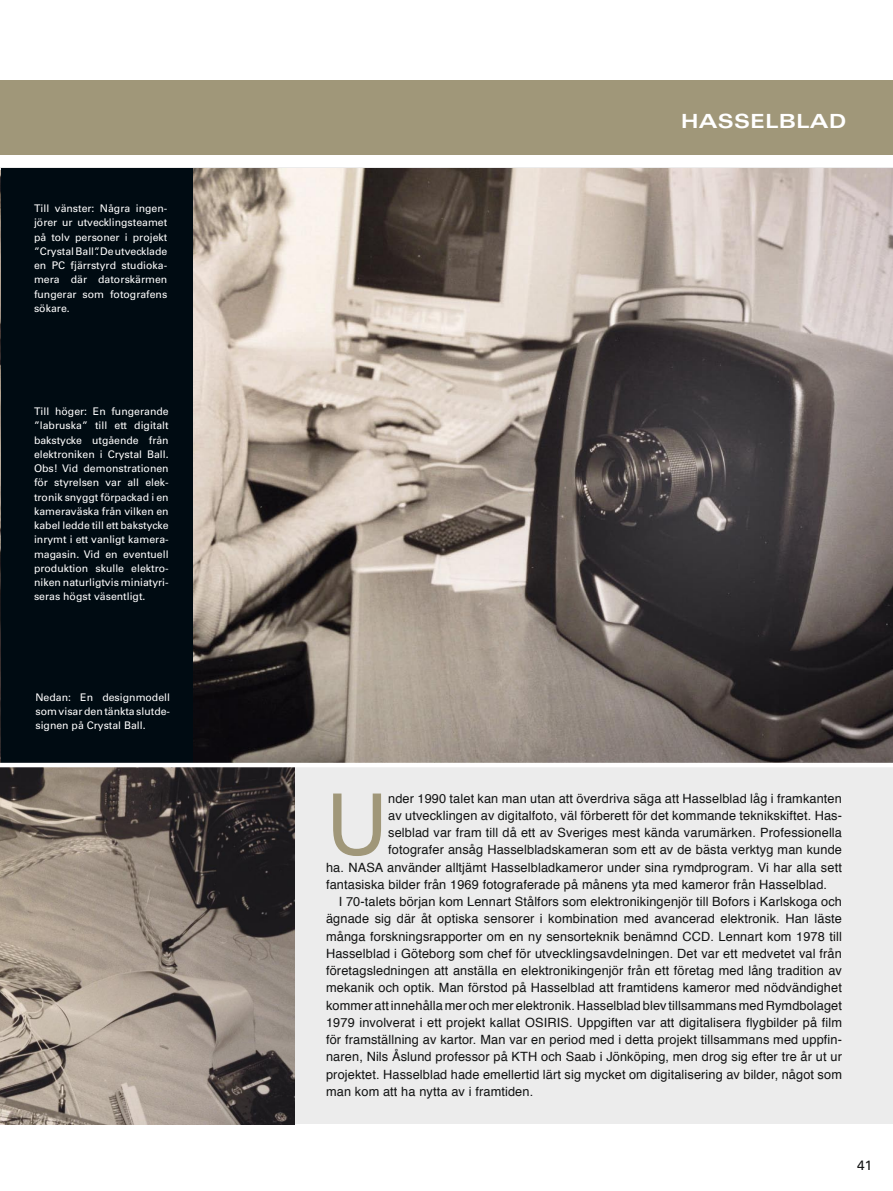
<style>
.page{position:relative;width:893px;height:1191px;background:#fff}
.page>*{position:absolute;margin:0;border:0;box-sizing:border-box;transform-origin:0 0}
.Bröd{font:84.9px "Helvetica";color:#a09779}
.t1{font:700 expanded 19.5px "Univers";letter-spacing:.02em;color:#fff}
.Branch-rubrik{font:13.5px "Univers";color:#111212}
.Bröd-2{font:12.75px/17.2px "Helvetica";letter-spacing:.01em;color:#111212;text-align:justify}
.Bildtext{font:10.5px/14.2px "Univers";color:#fff;text-align:justify}
</style>
<div class="page">
<div style="left:0;top:167px;width:893px;height:957px;background:#ececec"></div>
<img style="left:193px;top:169px;width:700px;height:594px">
<div style="left:0;top:80px;width:893px;height:75px;background:#a09779"></div>
<img style="left:0;top:170px;width:1px;height:593px">
<img style="left:0;top:767px;width:295px;height:357px">
<div style="left:1px;top:169px;width:192px;height:596px;background:#000b12"></div>
<hr style="left:0;top:763px;width:893px;height:4px;background:#fff">
<p class="Bildtext" style="left:34px;top:201px;width:135px">Till vänster: Några ingen&shy;jörer ur utvecklingsteamet på tolv personer i projekt ”Crystal Ball”. De utvecklade en PC fjärrstyrd studioka&shy;mera där datorskärmen fungerar som fotografens sökare.</p>
<p class="Bildtext" style="left:34px;top:404px;width:136px">Till höger: En fungerande ”labruska” till ett digitalt bakstycke utgående från elektroniken i Crystal Ball.<br>Obs! Vid demonstrationen för styrelsen var all elek&shy;tronik snyggt förpackad i en kameraväska från vilken en kabel ledde till ett bakstycke inrymt i ett vanligt kamera&shy;magasin. Vid en eventuell produktion skulle elektro&shy;niken naturligtvis miniatyri&shy;seras högst väsentligt.</p>
<p class="Bildtext" style="left:35px;top:690px;width:136px">Nedan: En designmodell som visar den tänkta slutde&shy;signen på Crystal Ball.</p>
<p class="t1" style="left:681px;top:110px;width:167px">HASSELBLAD</p>
<p class="Bröd" style="left:326px;top:752px;width:63px">U</p>
<p class="Bröd-2" style="left:388px;top:789px;width:455px">nder 1990 talet kan man utan att överdriva säga att Hasselblad låg i framkanten</p>
<p class="Bröd-2" style="left:388px;top:806px;width:455px">av utvecklingen av digitalfoto, väl förberett för det kommande teknikskiftet. Has-</p>
<p class="Bröd-2" style="left:388px;top:823px;width:455px">selblad var fram till då ett av Sveriges mest kända varumärken. Professionella</p>
<p class="Bröd-2" style="left:388px;top:841px;width:455px">fotografer ansåg Hasselbladskameran som ett av de bästa verktyg man kunde</p>
<p class="Bröd-2" style="left:326px;top:858px;width:517px">ha. NASA använder alltjämt Hasselbladkameror under sina rymdprogram. Vi har alla sett</p>
<p class="Bröd-2" style="left:326px;top:875px;width:502px">fantasiska bilder från 1969 fotograferade på månens yta med kameror från Hasselblad.</p>
<p class="Bröd-2" style="left:326px;top:892px;width:517px;text-indent:13px">I 70-talets början kom Lennart Stålfors som elektronikingenjör till Bofors i Karlskoga och ägnade sig där åt optiska sensorer i kombination med avancerad elektronik. Han läste många forskningsrapporter om en ny sensorteknik benämnd CCD. Lennart kom 1978 till Hasselblad i Göteborg som chef för utvecklingsavdelningen. Det var ett medvetet val från företagsledningen att anställa en elektronikingenjör från ett företag med lång tradition av mekanik och optik. Man förstod på Hasselblad att framtidens kameror med nödvändighet kommer att innehålla mer och mer elektronik. Hasselblad blev tillsammans med Rymdbolaget 1979 involverat i ett projekt kallat OSIRIS. Uppgiften var att digitalisera flygbilder på film för framställning av kartor. Man var en period med i detta projekt tillsammans med uppfin&shy;naren, Nils Åslund professor på KTH och Saab i Jönköping, men drog sig efter tre år ut ur projektet. Hasselblad hade emellertid lärt sig mycket om digitalisering av bilder, något som man kom att ha nytta av i framtiden.</p>
<p class="Branch-rubrik" style="left:857px;top:1156px;width:17px">41</p>
</div>
